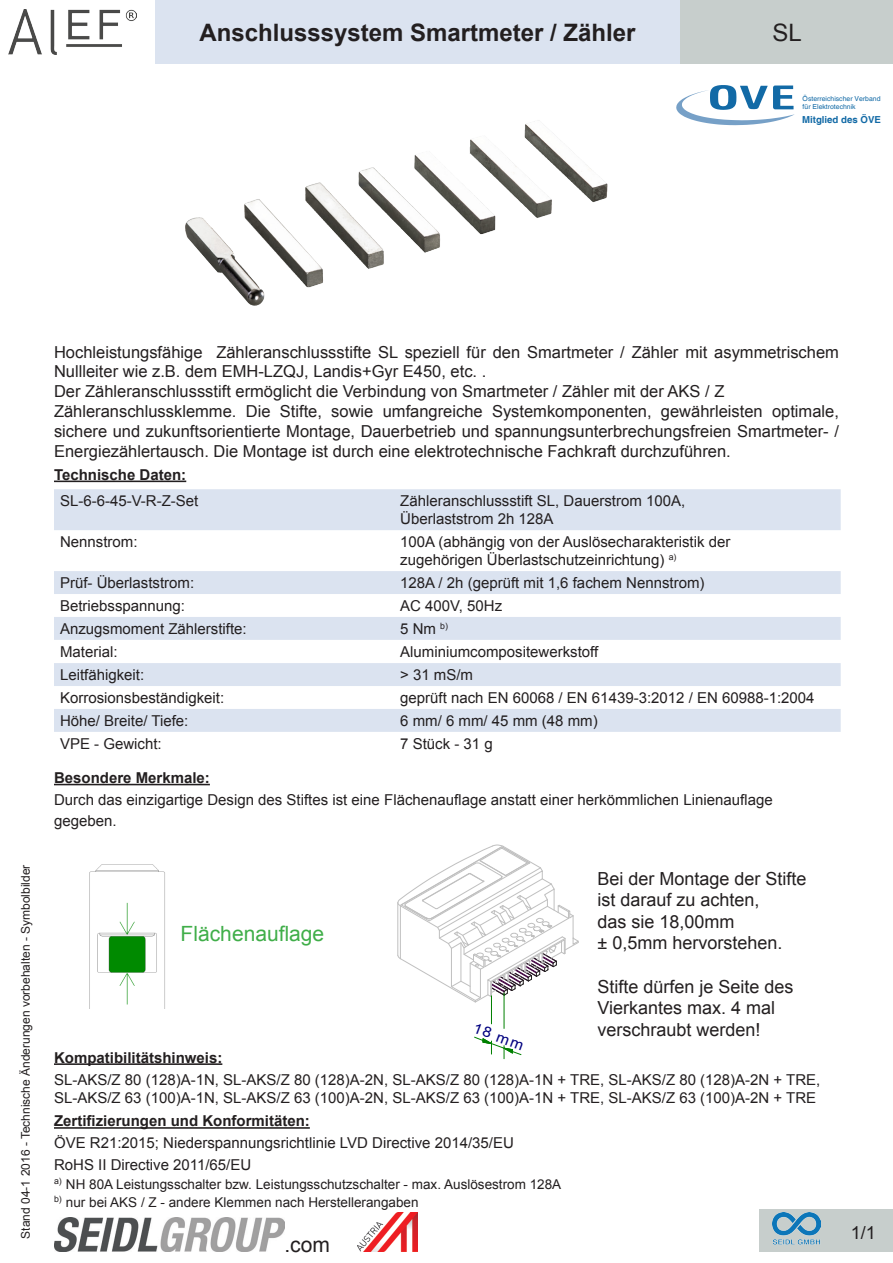
<style>
.page{position:relative;width:893px;height:1263px;background:#fff}
.page>*{position:absolute;margin:0;border:0;box-sizing:border-box;transform-origin:0 0}
.t1{font:700 24px "Arial";color:#231f20}
.t2{font:24px "Arial";color:#231f20}
.t3{font:21px "Arial";color:#40ae49}
.t4{font:21px "Arial";color:#231f20}
.t5{font:18px/21.6px "Arial";color:#231f20}
.t6{font:16.5px/19.8px "Arial";color:#231f20}
.t7{font:15px/18px "Arial";color:#231f20}
.t8{font:700 15px "Arial";color:#231f20}
.t9{font:14.4px "Arial";color:#000080;scale:1.09 1}
.t10{font:13.5px/18px "Arial";color:#231f20}
.t11{font:12px "Arial";color:#231f20}
.t12{font:700 9.6px "Helvetica";color:#126aa6}
.t13{font:6.9px/8.2px "Helvetica";color:#126aa6}
</style>
<div class="page">
<div style="left:155px;top:0;width:525px;height:64px;background:#dbe3f0"></div>
<div style="left:680px;top:0;width:213px;height:64px;background:#c7cecc"></div>
<div style="left:760px;top:1209px;width:133px;height:42px;background:#c7cecc"></div>
<hr style="left:54px;top:481px;width:132px;height:1px;background:#231f20">
<hr style="left:54px;top:784px;width:156px;height:1px;background:#231f20">
<img style="left:773px;top:1213px;width:48px;height:32px">
<img style="left:54px;top:1217px;width:230px;height:34px">
<img style="left:185px;top:114px;width:610px;height:192px">
<svg style="left:676px;top:85px;width:118px;height:40px"></svg>
<svg style="left:54px;top:489px;width:787px;height:243px;fill:#dbe3f0"></svg>
<svg style="left:397px;top:844px;width:182px;height:180px"></svg>
<hr style="left:504px;top:993px;width:1px;height:35px;background:#008000">
<svg style="left:474px;top:1036px;width:48px;height:23px"></svg>
<img style="left:357px;top:1212px;width:60px;height:40px">
<img style="left:9px;top:9px;width:127px;height:45px">
<img style="left:89px;top:864px;width:76px;height:145px">
<hr style="left:54px;top:1063px;width:168px;height:2px;background:#231f20">
<hr style="left:54px;top:1127px;width:256px;height:2px;background:#231f20">
<p class="t1" style="left:199px;top:16px;width:438px">Anschlusssystem Smartmeter / Zähler</p>
<p class="t2" style="left:772px;top:16px;width:31px">SL</p>
<p class="t13" style="left:803px;top:94px;width:79px">Österreichischer Verband für Elektrotechnik</p>
<p class="t12" style="left:802px;top:114px;width:80px">Mitglied des ÖVE</p>
<p class="t11" style="left:18px;top:1238px;width:376px;rotate:-90deg">Stand 04-1 2016 - Technische Änderungen vorbehalten - Symbolbilder</p>
<p class="t6" style="left:54px;top:342px;width:786px">Hochleistungsfähige Zähleranschlussstifte SL speziell für den Smartmeter / Zähler mit asymmetrischem<br>Nullleiter wie z.B. dem EMH-LZQJ, Landis+Gyr E450, etc. .</p>
<p class="t6" style="left:54px;top:382px;width:672px">Der Zähleranschlussstift ermöglicht die Verbindung von Smartmeter / Zähler mit der AKS / Z</p>
<p class="t6" style="left:54px;top:401px;width:786px;text-align:justify">Zähleranschlussklemme. Die Stifte, sowie umfangreiche Systemkomponenten, gewährleisten optimale, sichere und zukunftsorientierte Montage, Dauerbetrieb und spannungsunterbrechungsfreien Smartmeter- / Energiezählertausch. Die Montage ist durch eine elektrotechnische Fachkraft durchzuführen.</p>
<p class="t8" style="left:54px;top:464px;width:134px">Technische Daten:</p>
<p class="t7" style="left:60px;top:492px;width:140px">SL-6-6-45-V-R-Z-Set</p>
<p class="t7" style="left:400px;top:492px;width:287px">Zähleranschlussstift SL, Dauerstrom 100A,</p>
<p class="t7" style="left:400px;top:510px;width:155px">Überlaststrom 2h 128A</p>
<p class="t7" style="left:60px;top:533px;width:79px">Nennstrom:</p>
<p class="t7" style="left:400px;top:533px;width:332px">100A (abhängig von der Auslösecharakteristik der zugehörigen Überlastschutzeinrichtung) <sup>a)</sup></p>
<p class="t7" style="left:60px;top:574px;width:136px">Prüf- Überlaststrom:</p>
<p class="t7" style="left:400px;top:574px;width:306px">128A / 2h (geprüft mit 1,6 fachem Nennstrom)</p>
<p class="t7" style="left:60px;top:597px;width:127px">Betriebsspannung:</p>
<p class="t7" style="left:400px;top:597px;width:104px">AC 400V, 50Hz</p>
<p class="t7" style="left:60px;top:620px;width:188px">Anzugsmoment Zählerstifte:</p>
<p class="t7" style="left:400px;top:620px;width:49px">5 Nm <sup>b)</sup></p>
<p class="t7" style="left:60px;top:643px;width:59px">Material:</p>
<p class="t7" style="left:400px;top:643px;width:200px">Aluminiumcompositewerkstoff</p>
<p class="t7" style="left:60px;top:666px;width:86px">Leitfähigkeit:</p>
<p class="t7" style="left:400px;top:666px;width:74px">&gt; 31 mS/m</p>
<p class="t7" style="left:60px;top:689px;width:166px">Korrosionsbeständigkeit:</p>
<p class="t7" style="left:400px;top:689px;width:416px">geprüft nach EN 60068 / EN 61439-3:2012 / EN 60988-1:2004</p>
<p class="t7" style="left:60px;top:712px;width:130px">Höhe/ Breite/ Tiefe:</p>
<p class="t7" style="left:400px;top:712px;width:199px">6 mm/ 6 mm/ 45 mm (48 mm)</p>
<p class="t7" style="left:60px;top:735px;width:103px">VPE - Gewicht:</p>
<p class="t7" style="left:400px;top:735px;width:94px">7 Stück - 31 g</p>
<p class="t8" style="left:54px;top:768px;width:157px">Besondere Merkmale:</p>
<p class="t7" style="left:54px;top:790px;width:720px">Durch das einzigartige Design des Stiftes ist eine Flächenauflage anstatt einer herkömmlichen Linienauflage</p>
<p class="t7" style="left:54px;top:812px;width:64px">gegeben.</p>
<p class="t5" style="left:597px;top:868px;width:211px">Bei der Montage der Stifte</p>
<p class="t5" style="left:597px;top:889px;width:164px">ist darauf zu achten,</p>
<p class="t5" style="left:597px;top:911px;width:139px">das sie 18,00mm</p>
<p class="t5" style="left:597px;top:932px;width:186px">± 0,5mm hervorstehen.</p>
<p class="t5" style="left:597px;top:976px;width:198px">Stifte dürfen je Seite des<br>Vierkantes max. 4 mal verschraubt werden!</p>
<p class="t3" style="left:181px;top:920px;width:145px">Flächenauflage</p>
<p class="t9" style="left:477px;top:1018px;width:50px;rotate:20deg">18 mm</p>
<p class="t8" style="left:54px;top:1047px;width:170px">Kompatibilitätshinweis:</p>
<p class="t7" style="left:54px;top:1071px;width:768px">SL-AKS/Z 80 (128)A-1N, SL-AKS/Z 80 (128)A-2N, SL-AKS/Z 80 (128)A-1N + TRE, SL-AKS/Z 80 (128)A-2N + TRE,</p>
<p class="t7" style="left:54px;top:1089px;width:764px">SL-AKS/Z 63 (100)A-1N, SL-AKS/Z 63 (100)A-2N, SL-AKS/Z 63 (100)A-1N + TRE, SL-AKS/Z 63 (100)A-2N + TRE</p>
<p class="t8" style="left:54px;top:1111px;width:257px">Zertifizierungen und Konformitäten:</p>
<p class="t7" style="left:54px;top:1134px;width:461px">ÖVE R21:2015; Niederspannungsrichtlinie LVD Directive 2014/35/EU</p>
<p class="t7" style="left:54px;top:1155px;width:199px">RoHS II Directive 2011/65/EU</p>
<p class="t10" style="left:54px;top:1175px;width:509px"><sup>a)</sup> NH 80A Leistungsschalter bzw. Leistungsschutzschalter - max. Auslösestrom 128A <sup>b)</sup> nur bei AKS / Z - andere Klemmen nach Herstellerangaben</p>
<p class="t4" style="left:284px;top:1230px;width:47px">.com</p>
<p class="t5" style="left:851px;top:1222px;width:27px">1/1</p>
</div>
